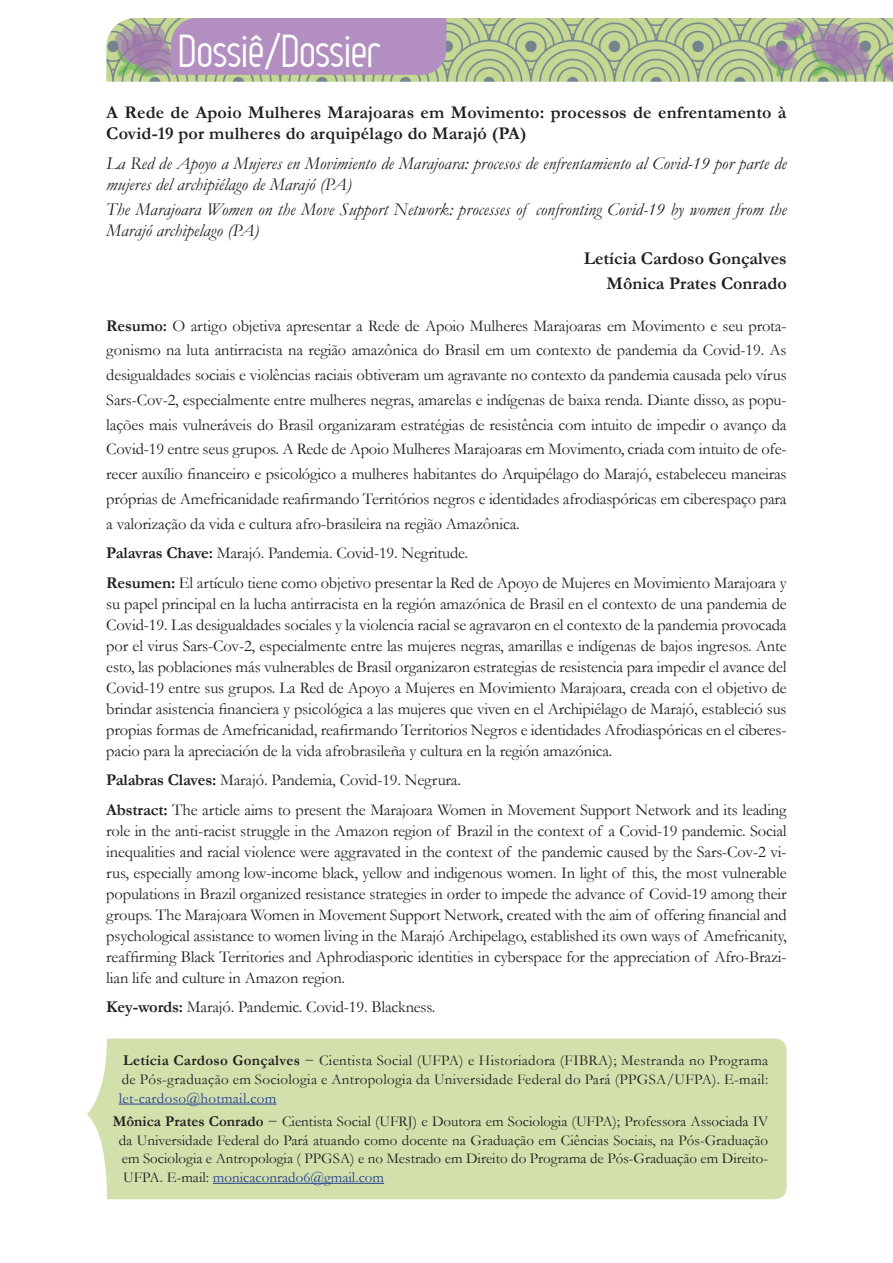
<style>
.page{position:relative;width:893px;height:1263px;background:#fff}
.page>*{position:absolute;margin:0;border:0;box-sizing:border-box;transform-origin:0 0}
.t1{font:45px "Leger";letter-spacing:-.01em;color:#fff}
.Titulo_2{font:italic 18px/21px "Garamond";letter-spacing:.005em;color:#231f20}
.Titulo_2-2{font:700 18px/21px "Garamond";letter-spacing:.01em;color:#231f20}
.Nome_Autor{font:700 18px "Garamond";color:#231f20}
.Resumo{font:16.5px/21px "Garamond";letter-spacing:-.01em;color:#231f20;text-align:justify}
.t2{font:15px/18.8px "Garamond";color:#231f20;text-align:justify}
.t3{font:15px "Garamond";color:#253f8e}
.s1{font-weight:700}
.s2{color:#253f8e}
.s3{color:#231f20}
</style>
<div class="page">
<img style="left:106px;top:18px;width:787px;height:64px">
<div style="left:171px;top:18px;width:275px;height:57px;background:#b28fc0"></div>
<div style="left:87px;top:1038px;width:700px;height:161px;background:#d2e0ac"></div>
<hr style="left:119px;top:1104px;width:157px;height:1px;background:#253f8e">
<hr style="left:213px;top:1183px;width:171px;height:1px;background:#253f8e">
<h1 class="t1" style="left:179px;top:26px;width:203px">Dossiê/Dossier</h1>
<p class="Titulo_2-2" style="left:106px;top:102px;width:682px">A Rede de Apoio Mulheres Marajoaras em Movimento: processos de enfrentamento à<br>Covid-19 por mulheres do arquipélago do Marajó (PA)</p>
<p class="Titulo_2" style="left:106px;top:152px;width:682px">La Red de Apoyo a Mujeres en Movimiento de Marajoara: procesos de enfrentamiento al Covid-19 por parte de mujeres del archipiélago de Marajó (PA)</p>
<p class="Titulo_2" style="left:106px;top:198px;width:682px">The Marajoara Women on the Move Support Network: processes of confronting Covid-19 by women from the<br>Marajó archipelago (PA)</p>
<p class="Nome_Autor" style="left:584px;top:246px;width:204px">Letícia Cardoso Gonçalves</p>
<p class="Nome_Autor" style="left:607px;top:271px;width:182px">Mônica Prates Conrado</p>
<p class="Resumo" style="left:106px;top:313px;width:682px;line-height:24.8px"><span class="s1">Resumo:</span> O artigo objetiva apresentar a Rede de Apoio Mulheres Marajoaras em Movimento e seu prota&shy;gonismo na luta antirracista na região amazônica do Brasil em um contexto de pandemia da Covid-19. As desigualdades sociais e violências raciais obtiveram um agravante no contexto da pandemia causada pelo vírus Sars-Cov-2, especialmente entre mulheres negras, amarelas e indígenas de baixa renda. Diante disso, as popu&shy;lações mais vulneráveis do Brasil organizaram estratégias de resistência com intuito de impedir o avanço da Covid-19 entre seus grupos. A Rede de Apoio Mulheres Marajoaras em Movimento, criada com intuito de ofe&shy;recer auxílio financeiro e psicológico a mulheres habitantes do Arquipélago do Marajó, estabeleceu maneiras próprias de Amefricanidade reafirmando Territórios negros e identidades afrodiaspóricas em ciberespaço para a valorização da vida e cultura afro-brasileira na região Amazônica.</p>
<p class="Resumo" style="left:106px;top:542px;width:363px"><span class="s1">Palavras Chave:</span> Marajó. Pandemia. Covid-19. Negritude.</p>
<p class="Resumo" style="left:106px;top:571px;width:682px"><span class="s1">Resumen:</span> El artículo tiene como objetivo presentar la Red de Apoyo de Mujeres en Movimiento Marajoara y su papel principal en la lucha antirracista en la región amazónica de Brasil en el contexto de una pandemia de Covid-19. Las desigualdades sociales y la violencia racial se agravaron en el contexto de la pandemia provocada por el virus Sars-Cov-2, especialmente entre las mujeres negras, amarillas e indígenas de bajos ingresos. Ante esto, las poblaciones más vulnerables de Brasil organizaron estrategias de resistencia para impedir el avance del Covid-19 entre sus grupos. La Red de Apoyo a Mujeres en Movimiento Marajoara, creada con el objetivo de brindar asistencia financiera y psicológica a las mujeres que viven en el Archipiélago de Marajó, estableció sus propias formas de Amefricanidad, reafirmando Territorios Negros e identidades Afrodiaspóricas en el ciberes&shy;pacio para la apreciación de la vida afrobrasileña y cultura en la región amazónica.</p>
<p class="Resumo" style="left:106px;top:769px;width:356px"><span class="s1">Palabras Claves:</span> Marajó. Pandemia, Covid-19. Negrura.</p>
<p class="Resumo" style="left:106px;top:798px;width:682px"><span class="s1">Abstract:</span> The article aims to present the Marajoara Women in Movement Support Network and its leading role in the anti-racist struggle in the Amazon region of Brazil in the context of a Covid-19 pandemic. Social inequalities and racial violence were aggravated in the context of the pandemic caused by the Sars-Cov-2 vi&shy;rus, especially among low-income black, yellow and indigenous women. In light of this, the most vulnerable populations in Brazil organized resistance strategies in order to impede the advance of Covid-19 among their groups. The Marajoara Women in Movement Support Network, created with the aim of offering financial and psychological assistance to women living in the Marajó Archipelago, established its own ways of Amefricanity, reaffirming Black Territories and Aphrodiasporic identities in cyberspace for the appreciation of Afro-Brazi&shy;lian life and culture in Amazon region.</p>
<p class="Resumo" style="left:106px;top:996px;width:330px"><span class="s1">Key-words:</span> Marajó. Pandemic. Covid-19. Blackness.</p>
<p class="t2" style="left:119px;top:1051px;width:651px;text-indent:4px"><span class="s1">Letícia Cardoso Gonçalves</span> -− Cientista Social (UFPA) e Historiadora (FIBRA); Mestranda no Programa de Pós-graduação em Sociologia e Antropologia da Universidade Federal do Pará (PPGSA/UFPA). E-mail: <span class="s2">let-cardoso@hotmail.com</span></p>
<p class="t2" style="left:113px;top:1111px;width:657px"><span class="s1">Mônica Prates Conrado</span> -− Cientista Social (UFRJ) e Doutora em Sociologia (UFPA); Professora Associada IV</p>
<p class="t2" style="left:119px;top:1130px;width:651px">da Universidade Federal do Pará atuando como docente na Graduação em Ciências Sociais, na Pós-Graduação</p>
<p class="t2" style="left:122px;top:1149px;width:648px">em Sociologia e Antropologia ( PPGSA) e no Mestrado em Direito do Programa de Pós-Graduação em Direito-</p>
<p class="t3" style="left:123px;top:1167px;width:262px"><span class="s3">UFPA. E-mail:</span> monicaconrado6@gmail.com</p>
</div>
